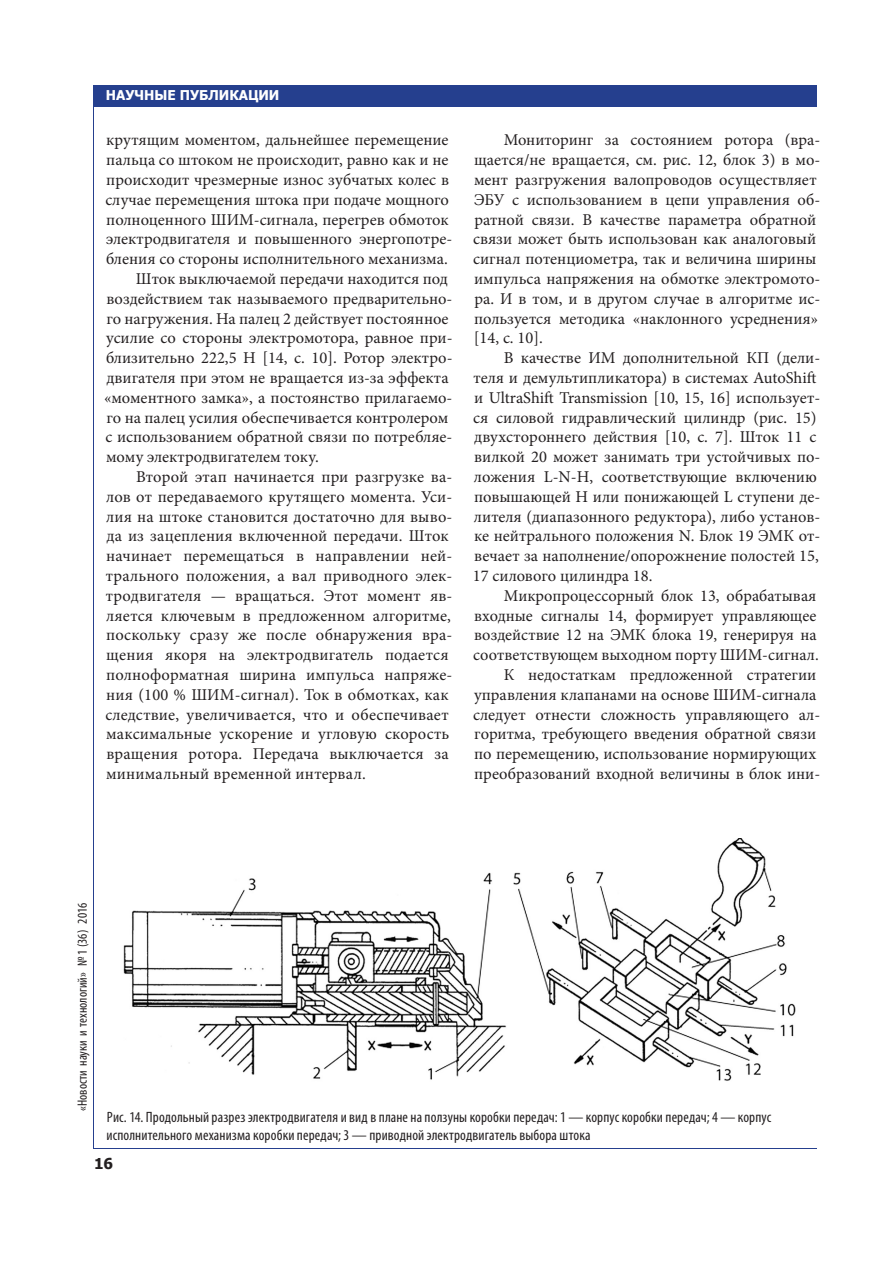
<style>
.page{position:relative;width:893px;height:1276px;background:#fff}
.page>*{position:absolute;margin:0;border:0;box-sizing:border-box;transform-origin:0 0}
.t1{font:16.5px/19.8px "Minion Pro";color:#231f20}
.t2{font:condensed 15px/18px "Myriad Pro";letter-spacing:.01em;color:#231f20}
.t3{font:700 15px "Tahoma";color:#231f20}
.t4{font:condensed 13.5px "Myriad Pro";color:#231f20}
.t5{font:700 13.5px "Tahoma";color:#fff}
</style>
<div class="page">
<div style="left:94px;top:85px;width:722px;height:21px;background:#253f8e"></div>
<hr style="left:94px;top:1147px;width:722px;height:1px;background:#253f8e">
<hr style="left:94px;top:85px;width:1px;height:1063px;background:#253f8e">
<img style="left:123px;top:838px;width:673px;height:243px">
<p class="t5" style="left:106px;top:85px;width:175px">Научные публикации</p>
<p class="t1" style="left:106px;top:130px;width:344px">крутящим моментом, дальнейшее перемещение</p>
<p class="t1" style="left:106px;top:150px;width:344px">пальца со штоком не происходит, равно как и не</p>
<p class="t1" style="left:106px;top:170px;width:344px">происходит чрезмерные износ зубчатых колес в</p>
<p class="t1" style="left:105px;top:190px;width:345px">случае перемещения штока при подаче мощного</p>
<p class="t1" style="left:106px;top:209px;width:344px">полноценного ШИМ-сигнала, перегрев обмоток</p>
<p class="t1" style="left:106px;top:229px;width:348px">электродвигателя и повышенного энергопотре-</p>
<p class="t1" style="left:106px;top:249px;width:343px">бления со стороны исполнительного механизма.</p>
<p class="t1" style="left:136px;top:269px;width:314px">Шток выключаемой передачи находится под</p>
<p class="t1" style="left:106px;top:289px;width:348px">воздействием так называемого предварительно-</p>
<p class="t1" style="left:106px;top:308px;width:344px">го нагружения. На палец 2 действует постоянное</p>
<p class="t1" style="left:106px;top:328px;width:348px">усилие со стороны электромотора, равное при-</p>
<p class="t1" style="left:106px;top:348px;width:348px">близительно 222,5 Н [14, с. 10]. Ротор электро-</p>
<p class="t1" style="left:106px;top:368px;width:344px">двигателя при этом не вращается из-за эффекта</p>
<p class="t1" style="left:104px;top:388px;width:350px">«моментного замка», а постоянство прилагаемо-</p>
<p class="t1" style="left:106px;top:407px;width:344px">го на палец усилия обеспечивается контролером</p>
<p class="t1" style="left:105px;top:427px;width:349px">с использованием обратной связи по потребляе-</p>
<p class="t1" style="left:106px;top:447px;width:214px">мому электродвигателем току.</p>
<p class="t1" style="left:136px;top:467px;width:318px">Второй этап начинается при разгрузке ва-</p>
<p class="t1" style="left:106px;top:487px;width:348px">лов от передаваемого крутящего момента. Уси-</p>
<p class="t1" style="left:106px;top:506px;width:348px">лия на штоке становится достаточно для выво-</p>
<p class="t1" style="left:106px;top:526px;width:344px">да из зацепления включенной передачи. Шток</p>
<p class="t1" style="left:106px;top:546px;width:348px">начинает перемещаться в направлении ней-</p>
<p class="t1" style="left:106px;top:566px;width:348px">трального положения, а вал приводного элек-</p>
<p class="t1" style="left:106px;top:586px;width:348px">тродвигателя — вращаться. Этот момент яв-</p>
<p class="t1" style="left:106px;top:605px;width:346px">ляется ключевым в предложенном алгоритме,</p>
<p class="t1" style="left:106px;top:625px;width:348px">поскольку сразу же после обнаружения вра-</p>
<p class="t1" style="left:106px;top:645px;width:344px">щения якоря на электродвигатель подается</p>
<p class="t1" style="left:106px;top:665px;width:348px">полноформатная ширина импульса напряже-</p>
<p class="t1" style="left:106px;top:685px;width:344px">ния (100 % ШИМ-сигнал). Ток в обмотках, как</p>
<p class="t1" style="left:105px;top:704px;width:345px">следствие, увеличивается, что и обеспечивает</p>
<p class="t1" style="left:106px;top:724px;width:345px">максимальные ускорение и угловую скорость</p>
<p class="t1" style="left:106px;top:744px;width:344px">вращения ротора. Передача выключается за</p>
<p class="t1" style="left:106px;top:764px;width:261px">минимальный временной интервал.</p>
<p class="t1" style="left:473px;top:130px;width:349px;text-indent:31px">Мониторинг за состоянием ротора (вра&shy;щается/не вращается, см. рис. 12, блок 3) в мо&shy;мент разгружения валопроводов осуществляет ЭБУ с использованием в цепи управления об&shy;ратной связи. В качестве параметра обратной связи может быть использован как аналоговый сигнал потенциометра, так и величина ширины импульса напряжения на обмотке электромото&shy;ра. И в том, и в другом случае в алгоритме ис&shy;пользуется методика «наклонного усреднения» [14, с. 10].</p>
<p class="t1" style="left:473px;top:348px;width:349px;text-indent:31px">В качестве ИМ дополнительной КП (дели&shy;теля и демультипликатора) в системах AutoShift и UltraShift Transmission [10, 15, 16] использует&shy;ся силовой гидравлический цилиндр (рис. 15) двухстороннего действия [10, с. 7]. Шток 11 с вилкой 20 может занимать три устойчивых по&shy;ложения L-N-H, соответствующие включению повышающей H или понижающей L ступени де&shy;лителя (диапазонного редуктора), либо установ&shy;ке нейтрального положения N. Блок 19 ЭМК от&shy;вечает за наполнение/опорожнение полостей 15, 17 силового цилиндра 18.</p>
<p class="t1" style="left:473px;top:586px;width:349px;text-align:right">Микропроцессорный блок 13, обрабатывая входные сигналы 14, формирует управляющее воздействие 12 на ЭМК блока 19, генерируя на соответствующем выходном порту ШИМ-сигнал.<br>К недостаткам предложенной стратегии управления клапанами на основе ШИМ-сигнала следует отнести сложность управляющего ал&shy;горитма, требующего введения обратной связи по перемещению, использование нормирующих преобразований входной величины в блок ини-</p>
<p class="t4" style="left:74px;top:1111px;width:209px;rotate:-90deg">«Новости науки и технологий» № 1 (36) 2016</p>
<p class="t2" style="left:106px;top:1108px;width:666px">Рис. 14. Продольный разрез электродвигателя и вид в плане на ползуны коробки передач: 1 — корпус коробки передач; 4 — корпус исполнительного механизма коробки передач; 3 — приводной электродвигатель выбора штока</p>
<p class="t3" style="left:94px;top:1153px;width:21px">16</p>
</div>
